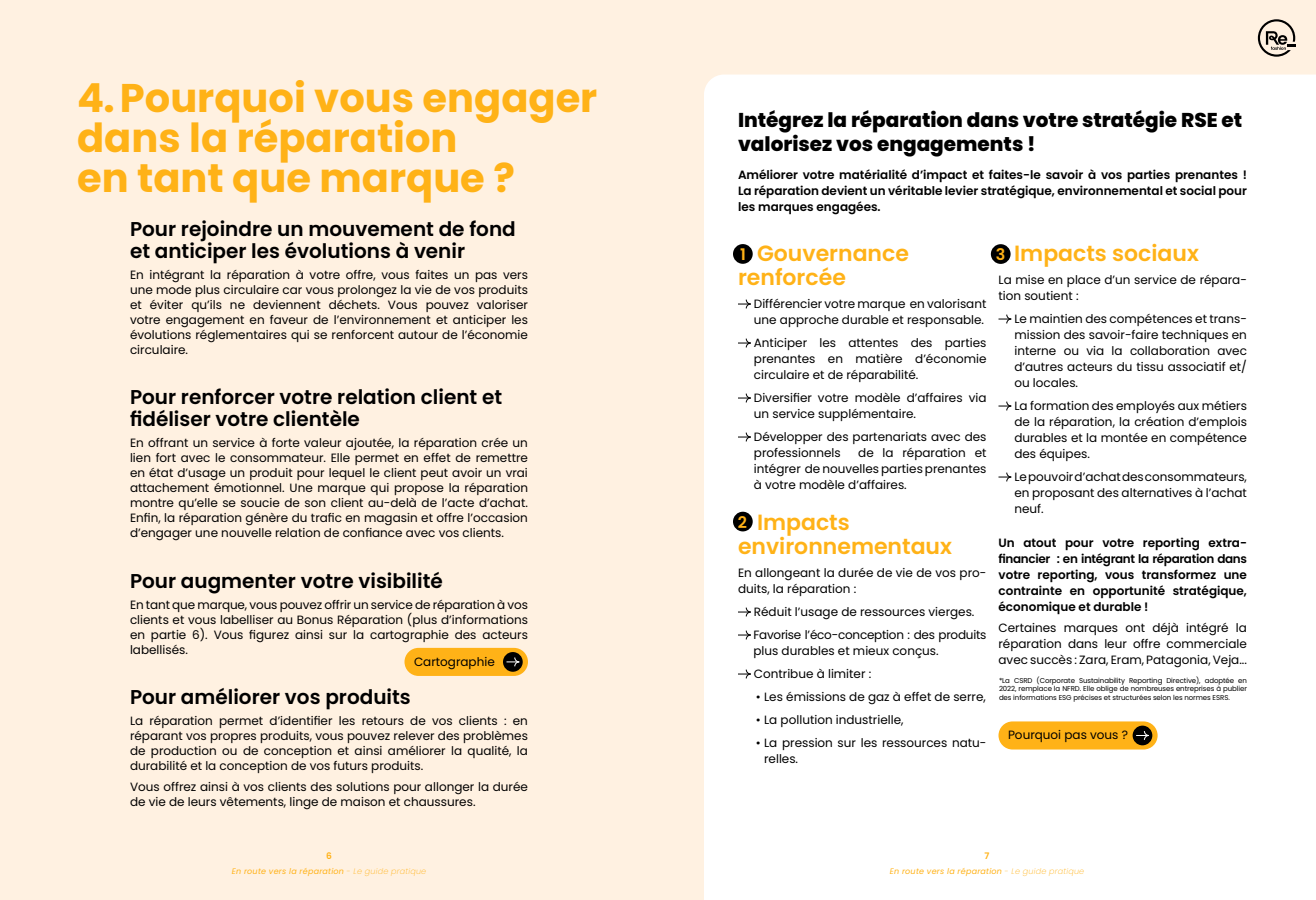
<style>
.page{position:relative;width:1316px;height:900px;background:#fff1e1}
.page>*{position:absolute;margin:0;border:0;box-sizing:border-box;transform-origin:0 0}
.t1{font:700 40px/40px "Poppins";color:#ffb217}
.t2{font:600 22px/24px "Poppins";color:#ffb217}
.t3{font:600 20px/22px "Poppins";color:#000}
.t4{font:800 20px/24px "Poppins";color:#000}
.t5{font:600 16px "Poppins";color:#ffb217}
.t6{font:12px/16px "Poppins";color:#000;text-align:justify}
.t7{font:600 12px/16px "Poppins";color:#000;text-align:justify}
.t8{font:12px/23px "Poppins";letter-spacing:-.02em;color:#000}
.t9{font:600 9px "Poppins";color:#ffb217}
.t10{font:italic 8px "Poppins";letter-spacing:.03em;color:#ffb217}
.t11{font:7px/8.4px "Poppins";letter-spacing:-.01em;color:#000;text-align:justify}
.s1{font-weight:200}
</style>
<div class="page">
<div style="left:704px;top:75px;width:612px;height:825px;background:#fff"></div>
<svg style="left:738px;top:299px;width:14px;height:10px"></svg>
<svg style="left:738px;top:338px;width:14px;height:10px"></svg>
<svg style="left:738px;top:393px;width:14px;height:10px"></svg>
<svg style="left:738px;top:432px;width:14px;height:10px"></svg>
<svg style="left:738px;top:607px;width:14px;height:10px"></svg>
<svg style="left:738px;top:630px;width:14px;height:10px"></svg>
<svg style="left:738px;top:669px;width:14px;height:10px"></svg>
<svg style="left:999px;top:314px;width:13px;height:10px"></svg>
<svg style="left:999px;top:401px;width:13px;height:10px"></svg>
<svg style="left:999px;top:472px;width:13px;height:10px"></svg>
<div style="left:733px;top:512px;width:20px;height:19px;background:#000;border-radius:50%"></div>
<div style="left:733px;top:244px;width:20px;height:20px;background:#000;border-radius:50%"></div>
<div style="left:991px;top:244px;width:20px;height:20px;background:#000;border-radius:50%"></div>
<div style="left:999px;top:721px;width:159px;height:29px;background:#ffb217;border-radius:14px"></div>
<div style="left:1133px;top:726px;width:19px;height:19px;background:#000;border-radius:50%"></div>
<svg style="left:1136px;top:731px;width:13px;height:9px"></svg>
<div style="left:405px;top:648px;width:123px;height:28px;background:#ffb217;border-radius:14px"></div>
<div style="left:503px;top:652px;width:20px;height:20px;background:#000;border-radius:50%"></div>
<svg style="left:507px;top:657px;width:13px;height:10px"></svg>
<svg style="left:1258px;top:19px;width:38px;height:38px"></svg>
<h1 class="t1" style="left:77px;top:78px;width:522px">4.Pourquoi vous engager dans la réparation<br>en tant que marque ?</h1>
<h3 class="t3" style="left:130px;top:218px;width:387px">Pour rejoindre un mouvement de fond et anticiper les évolutions à venir</h3>
<p class="t6" style="left:130px;top:267px;width:400px;line-height:15px">En intégrant la réparation à votre offre, vous faites un pas vers une mode plus circulaire car vous prolongez la vie de vos produits et éviter qu’ils ne deviennent déchets. Vous pouvez valoriser votre engagement en faveur de l’environnement et anticiper les évolutions réglementaires qui se renforcent autour de l’économie circulaire.</p>
<h3 class="t3" style="left:130px;top:386px;width:374px">Pour renforcer votre relation client et fidéliser votre clientèle</h3>
<p class="t6" style="left:130px;top:436px;width:400px;line-height:15px">En offrant un service à forte valeur ajoutée, la réparation crée un lien fort avec le consommateur. Elle permet en effet de remettre en état d’usage un produit pour lequel le client peut avoir un vrai attachement émotionnel. Une marque qui propose la réparation montre qu’elle se soucie de son client au-delà de l’acte d’achat.<br>Enfin, la réparation génère du trafic en magasin et offre l’occasion d’engager une nouvelle relation de confiance avec vos clients.</p>
<h3 class="t3" style="left:130px;top:570px;width:314px">Pour augmenter votre visibilité</h3>
<p class="t6" style="left:130px;top:597px;width:400px;line-height:15px">En tant que marque, vous pouvez offrir un service de réparation à vos clients et vous labelliser au Bonus Réparation (plus d’informations en partie 6). Vous figurez ainsi sur la cartographie des acteurs labellisés.</p>
<h3 class="t3" style="left:130px;top:686px;width:282px">Pour améliorer vos produits</h3>
<p class="t6" style="left:130px;top:714px;width:400px;line-height:15px">La réparation permet d’identifier les retours de vos clients : en réparant vos propres produits, vous pouvez relever des problèmes de production ou de conception et ainsi améliorer la qualité, la durabilité et la conception de vos futurs produits.</p>
<p class="t6" style="left:130px;top:780px;width:400px;line-height:15px">Vous offrez ainsi à vos clients des solutions pour allonger la durée de vie de leurs vêtements, linge de maison et chaussures.</p>
<p class="t6" style="left:414px;top:653px;width:82px">Cartographie</p>
<h3 class="t4" style="left:738px;top:108px;width:506px">Intégrez la réparation dans votre stratégie RSE et valorisez vos engagements !</h3>
<p class="t7" style="left:738px;top:167px;width:511px">Améliorer votre matérialité d’impact et faites-le savoir à vos parties prenantes !<br>La réparation devient un véritable levier stratégique, environnemental et social pour les marques engagées.</p>
<h2 class="t2" style="left:738px;top:242px;width:172px;text-indent:19px">Gouvernance renforcée</h2>
<p class="t6" style="left:754px;top:296px;width:234px">Différencier votre marque en valorisant une approche durable et responsable.</p>
<p class="t6" style="left:754px;top:335px;width:234px">Anticiper les attentes des parties prenantes en matière d’économie circulaire et de réparabilité.</p>
<p class="t6" style="left:754px;top:390px;width:234px">Diversifier votre modèle d’affaires via un service supplémentaire.</p>
<p class="t6" style="left:754px;top:429px;width:234px">Développer des partenariats avec des professionnels</p>
<h2 class="t2" style="left:1014px;top:242px;width:186px">Impacts sociaux</h2>
<p class="t6" style="left:999px;top:272px;width:250px">La mise en place d’un service de répara&shy;tion soutient :</p>
<p class="t6" style="left:1014px;top:311px;width:234px">Le maintien des compétences et trans&shy;mission des savoir-faire techniques en interne ou via la collaboration avec d’autres acteurs du tissu associatif et/ ou locales.</p>
<p class="t6" style="left:1014px;top:398px;width:234px">La formation des employés aux métiers de la réparation, la création d’emplois durables et la montée en compétence des équipes.</p>
<p class="t6" style="left:1014px;top:469px;width:234px">Le pouvoir d’achat des consommateurs, en proposant des alternatives à l’achat neuf.</p>
<p class="t7" style="left:998px;top:535px;width:250px">Un atout pour votre reporting extra&shy;financier : en intégrant la réparation dans votre reporting, vous transformez une contrainte en opportunité stratégique, économique et durable !</p>
<p class="t6" style="left:998px;top:620px;width:250px">Certaines marques ont déjà intégré la réparation dans leur offre commerciale avec succès : Zara, Eram, Patagonia, Veja...</p>
<h3 class="t5" style="left:740px;top:245px;width:7px">1</h3>
<h3 class="t5" style="left:996px;top:245px;width:11px">3</h3>
<p class="t6" style="left:754px;top:445px;width:234px;text-indent:104px">de la réparation et intégrer de nouvelles parties prenantes à votre modèle d’affaires.</p>
<h2 class="t2" style="left:738px;top:511px;width:216px;text-indent:19px">Impacts environnementaux</h2>
<p class="t6" style="left:738px;top:565px;width:250px">En allongeant la durée de vie de vos pro&shy;duits, la réparation :</p>
<p class="t8" style="left:753px;top:601px;width:235px">Réduit l’usage de ressources vierges.<br>Favorise l’éco-conception : des produits</p>
<p class="t6" style="left:753px;top:640px;width:187px;line-height:23px">plus durables et mieux conçus.<br>Contribue à limiter :</p>
<p class="t6" style="left:756px;top:689px;width:231px">• Les émissions de gaz à effet de serre,</p>
<p class="t6" style="left:756px;top:712px;width:149px">• La pollution industrielle,</p>
<p class="t6" style="left:764px;top:735px;width:224px;text-indent:-8px">• La pression sur les ressources natu&shy;relles.</p>
<h3 class="t5" style="left:738px;top:513px;width:11px">2</h3>
<p class="t11" style="left:999px;top:676px;width:250px">*La CSRD (Corporate Sustainability Reporting Directive), adoptée en 2022, remplace la NFRD. Elle oblige de nombreuses entreprises à publier des informations ESG précises et structurées selon les normes ESRS.</p>
<p class="t6" style="left:1008px;top:727px;width:121px">Pourquoi pas vous ?</p>
<p class="t9" style="left:326px;top:851px;width:7px">6</p>
<p class="t9" style="left:985px;top:851px;width:6px">7</p>
<p class="t10" style="left:232px;top:866px;width:196px">En route vers la réparation <span class="s1">- Le guide pratique</span></p>
<p class="t10" style="left:890px;top:866px;width:196px">En route vers la réparation <span class="s1">- Le guide pratique</span></p>
</div>
